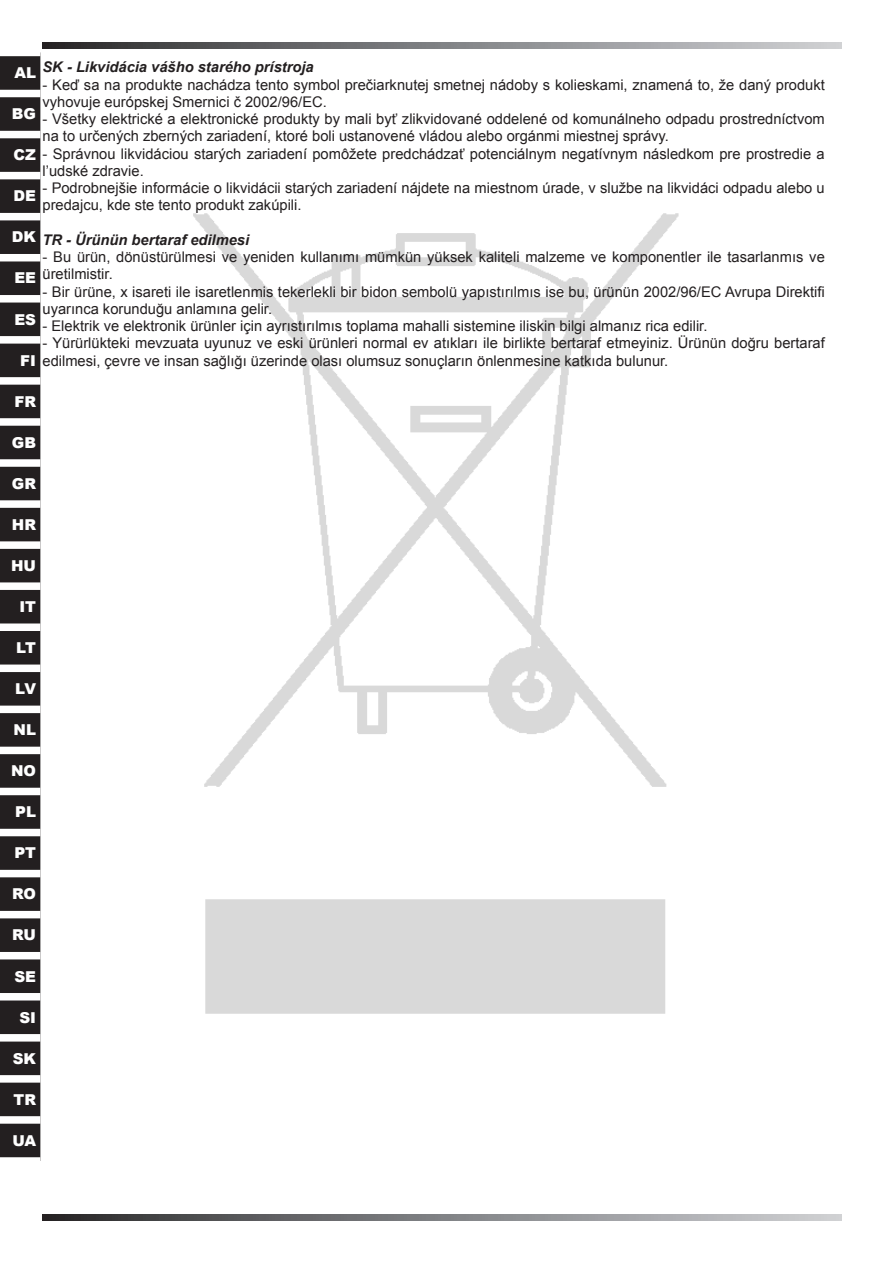
<style>
.page{position:relative;width:893px;height:1263px;background:#fff}
.page>*{position:absolute;margin:0;border:0;box-sizing:border-box;transform-origin:0 0}
.t1{font:900 15px "Arial";color:#fff}
.t2{font:14.7px/17.2px "Arial";color:#231f20}
.t3{font:italic 700 14.7px "Arial";color:#231f20}
.s1{font-weight:900;font-size:15px;color:#fff}
</style>
<div class="page">
<svg style="left:43px;top:43px;width:799px;height:6px;background:#7f7f82"></svg>
<svg style="left:43px;top:1214px;width:799px;height:6px;background:#7f7f82"></svg>
<div style="left:0;top:56px;width:40px;height:1101px;background:#231f20"></div>
<div style="left:0;top:90px;width:40px;height:7px;background:#fff"></div>
<div style="left:0;top:172px;width:40px;height:7px;background:#fff"></div>
<div style="left:0;top:213px;width:40px;height:7px;background:#fff"></div>
<div style="left:0;top:254px;width:40px;height:7px;background:#fff"></div>
<div style="left:0;top:295px;width:40px;height:8px;background:#fff"></div>
<div style="left:0;top:336px;width:40px;height:8px;background:#fff"></div>
<div style="left:0;top:377px;width:40px;height:8px;background:#fff"></div>
<div style="left:0;top:418px;width:40px;height:8px;background:#fff"></div>
<div style="left:0;top:459px;width:40px;height:8px;background:#fff"></div>
<div style="left:0;top:500px;width:40px;height:8px;background:#fff"></div>
<div style="left:0;top:541px;width:40px;height:8px;background:#fff"></div>
<div style="left:0;top:582px;width:40px;height:8px;background:#fff"></div>
<div style="left:0;top:623px;width:40px;height:8px;background:#fff"></div>
<div style="left:0;top:664px;width:40px;height:8px;background:#fff"></div>
<div style="left:0;top:706px;width:40px;height:7px;background:#fff"></div>
<div style="left:0;top:747px;width:40px;height:7px;background:#fff"></div>
<div style="left:0;top:788px;width:40px;height:7px;background:#fff"></div>
<div style="left:0;top:829px;width:40px;height:7px;background:#fff"></div>
<div style="left:0;top:870px;width:40px;height:7px;background:#fff"></div>
<div style="left:0;top:911px;width:40px;height:7px;background:#fff"></div>
<div style="left:0;top:952px;width:40px;height:7px;background:#fff"></div>
<div style="left:0;top:993px;width:40px;height:7px;background:#fff"></div>
<div style="left:0;top:1034px;width:40px;height:7px;background:#fff"></div>
<div style="left:0;top:1116px;width:40px;height:8px;background:#fff"></div>
<div style="left:0;top:131px;width:40px;height:7px;background:#fff"></div>
<div style="left:0;top:1075px;width:40px;height:7px;background:#fff"></div>
<img style="left:193px;top:213px;width:486px;height:801px">
<p class="t3" style="left:43px;top:57px;width:273px">SK - Likvidácia vášho starého prístroja</p>
<p class="t2" style="left:43px;top:76px;width:784px">- Keď sa na produkte nachádza tento symbol prečiarknutej smetnej nádoby s kolieskami, znamená to, že daný produkt vyhovuje európskej Smernici č 2002/96/EC.</p>
<p class="t2" style="left:43px;top:110px;width:784px">- Všetky elektrické a elektronické produkty by mali byť zlikvidované oddelené od komunálneho odpadu prostredníctvom na to určených zberných zariadení, ktoré boli ustanovené vládou alebo orgánmi miestnej správy.</p>
<p class="t2" style="left:43px;top:145px;width:784px">- Správnou likvidáciou starých zariadení pomôžete predchádzať potenciálnym negatívnym následkom pre prostredie a l’udské zdravie.</p>
<p class="t2" style="left:43px;top:179px;width:784px">- Podrobnejšie informácie o likvidácii starých zariadení nájdete na miestnom úrade, v službe na likvidáci odpadu alebo u predajcu, kde ste tento produkt zakúpili.</p>
<p class="t3" style="left:43px;top:230px;width:208px">TR - Ürünün bertaraf edilmesi</p>
<p class="t2" style="left:43px;top:248px;width:784px">- Bu ürün, dönüstürülmesi ve yeniden kullanımı mümkün yüksek kaliteli malzeme ve komponentler ile tasarlanmıs ve üretilmistir.</p>
<p class="t2" style="left:43px;top:283px;width:784px">- Bir ürüne, x isareti ile isaretlenmis tekerlekli bir bidon sembolü yapıstırılmıs ise bu, ürünün 2002/96/EC Avrupa Direktifi uyarınca korunduğu anlamına gelir.</p>
<p class="t2" style="left:43px;top:317px;width:666px">- Elektrik ve elektronik ürünler için ayrıstırılmıs toplama mahalli sistemine iliskin bilgi almanız rica edilir.</p>
<p class="t2" style="left:43px;top:335px;width:784px">- Yürürlükteki mevzuata uyunuz ve eski ürünleri normal ev atıkları ile birlikte bertaraf etmeyiniz. Ürünün doğru bertaraf</p>
<p class="t1" style="left:14px;top:62px;width:23px">AL</p>
<p class="t1" style="left:12px;top:103px;width:26px">BG</p>
<p class="t1" style="left:14px;top:144px;width:24px">CZ</p>
<p class="t1" style="left:14px;top:185px;width:24px">DE</p>
<p class="t1" style="left:12px;top:226px;width:26px">DK</p>
<p class="t1" style="left:14px;top:267px;width:23px">EE</p>
<p class="t1" style="left:14px;top:308px;width:23px">ES</p>
<p class="t2" style="left:20px;top:352px;width:650px"><span class="s1">FI</span> edilmesi, çevre ve insan sağlığı üzerinde olası olumsuz sonuçların önlenmesine katkıda bulunur.</p>
<p class="t1" style="left:14px;top:390px;width:23px">FR</p>
<p class="t1" style="left:12px;top:431px;width:26px">GB</p>
<p class="t1" style="left:12px;top:472px;width:26px">GR</p>
<p class="t1" style="left:12px;top:514px;width:26px">HR</p>
<p class="t1" style="left:11px;top:555px;width:26px">HU</p>
<p class="t1" style="left:19px;top:596px;width:18px">IT</p>
<p class="t1" style="left:16px;top:637px;width:22px">LT</p>
<p class="t1" style="left:15px;top:678px;width:22px">LV</p>
<p class="t1" style="left:14px;top:719px;width:24px">NL</p>
<p class="t1" style="left:11px;top:760px;width:26px">NO</p>
<p class="t1" style="left:15px;top:801px;width:22px">PL</p>
<p class="t1" style="left:14px;top:842px;width:23px">PT</p>
<p class="t1" style="left:12px;top:883px;width:25px">RO</p>
<p class="t1" style="left:12px;top:924px;width:25px">RU</p>
<p class="t1" style="left:14px;top:965px;width:23px">SE</p>
<p class="t1" style="left:19px;top:1006px;width:18px">SI</p>
<p class="t1" style="left:13px;top:1047px;width:25px">SK</p>
<p class="t1" style="left:14px;top:1088px;width:24px">TR</p>
<p class="t1" style="left:12px;top:1129px;width:25px">UA</p>
</div>
